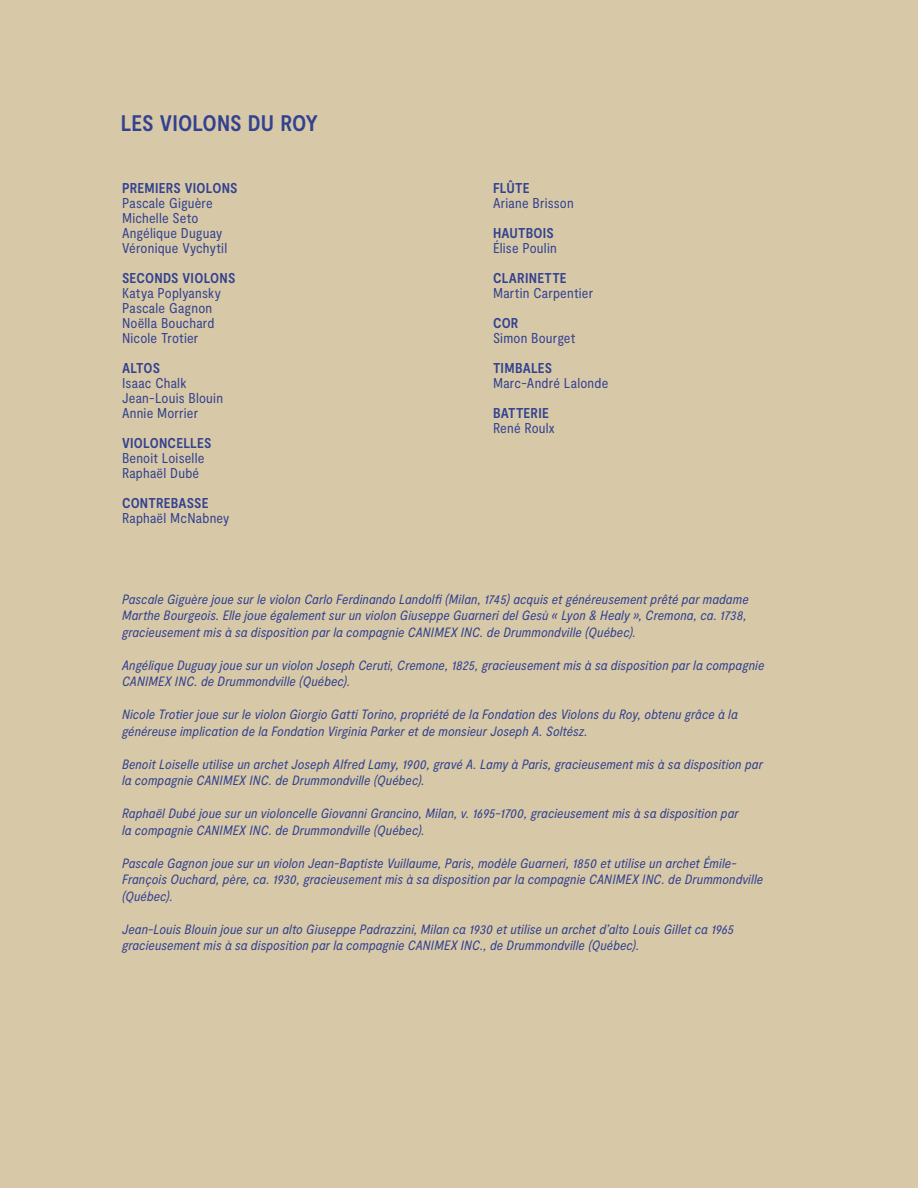
<style>
.page{position:relative;width:918px;height:1188px;background:#d7c9a8}
.page>*{position:absolute;margin:0;border:0;box-sizing:border-box;transform-origin:0 0}
.Oeuvres_de_noir{font:700 condensed 22.5px "Moderat";letter-spacing:.005em;color:#33418f}
.Oeuvres_de_noir-2{font:condensed 14.25px "Moderat";letter-spacing:.015em;color:#33418f}
.Oeuvres_de_noir-3{font:700 condensed 14.25px "Moderat";letter-spacing:.015em;color:#33418f}
.Oeuvres_de_noir-4{font:italic condensed 13.5px/16.5px "Moderat";letter-spacing:.005em;color:#33418f}
</style>
<div class="page">
<p class="Oeuvres_de_noir" style="left:121px;top:110px;width:199px">LES VIOLONS DU ROY</p>
<p class="Oeuvres_de_noir-3" style="left:122px;top:180px;width:117px">PREMIERS VIOLONS</p>
<p class="Oeuvres_de_noir-2" style="left:122px;top:195px;width:92px">Pascale Giguère</p>
<p class="Oeuvres_de_noir-2" style="left:122px;top:210px;width:78px">Michelle Seto</p>
<p class="Oeuvres_de_noir-2" style="left:122px;top:225px;width:102px">Angélique Duguay</p>
<p class="Oeuvres_de_noir-2" style="left:122px;top:240px;width:107px">Véronique Vychytil</p>
<p class="Oeuvres_de_noir-3" style="left:122px;top:270px;width:115px">SECONDS VIOLONS</p>
<p class="Oeuvres_de_noir-2" style="left:122px;top:285px;width:100px">Katya Poplyansky</p>
<p class="Oeuvres_de_noir-2" style="left:122px;top:300px;width:92px">Pascale Gagnon</p>
<p class="Oeuvres_de_noir-2" style="left:122px;top:315px;width:94px">Noëlla Bouchard</p>
<p class="Oeuvres_de_noir-2" style="left:122px;top:330px;width:78px">Nicole Trotier</p>
<p class="Oeuvres_de_noir-3" style="left:122px;top:360px;width:40px">ALTOS</p>
<p class="Oeuvres_de_noir-2" style="left:122px;top:375px;width:66px">Isaac Chalk</p>
<p class="Oeuvres_de_noir-2" style="left:122px;top:390px;width:103px">Jean-Louis Blouin</p>
<p class="Oeuvres_de_noir-2" style="left:122px;top:405px;width:78px">Annie Morrier</p>
<p class="Oeuvres_de_noir-3" style="left:122px;top:435px;width:91px">VIOLONCELLES</p>
<p class="Oeuvres_de_noir-2" style="left:122px;top:450px;width:84px">Benoit Loiselle</p>
<p class="Oeuvres_de_noir-2" style="left:122px;top:465px;width:79px">Raphaël Dubé</p>
<p class="Oeuvres_de_noir-3" style="left:122px;top:495px;width:88px">CONTREBASSE</p>
<p class="Oeuvres_de_noir-2" style="left:122px;top:510px;width:109px">Raphaël McNabney</p>
<p class="Oeuvres_de_noir-3" style="left:493px;top:180px;width:38px">FLÛTE</p>
<p class="Oeuvres_de_noir-2" style="left:493px;top:195px;width:82px">Ariane Brisson</p>
<p class="Oeuvres_de_noir-3" style="left:493px;top:225px;width:62px">HAUTBOIS</p>
<p class="Oeuvres_de_noir-2" style="left:493px;top:240px;width:65px">Élise Poulin</p>
<p class="Oeuvres_de_noir-3" style="left:493px;top:270px;width:75px">CLARINETTE</p>
<p class="Oeuvres_de_noir-2" style="left:493px;top:285px;width:102px">Martin Carpentier</p>
<p class="Oeuvres_de_noir-3" style="left:493px;top:315px;width:27px">COR</p>
<p class="Oeuvres_de_noir-2" style="left:493px;top:330px;width:84px">Simon Bourget</p>
<p class="Oeuvres_de_noir-3" style="left:493px;top:360px;width:61px">TIMBALES</p>
<p class="Oeuvres_de_noir-2" style="left:493px;top:375px;width:117px">Marc-André Lalonde</p>
<p class="Oeuvres_de_noir-3" style="left:493px;top:405px;width:57px">BATTERIE</p>
<p class="Oeuvres_de_noir-2" style="left:493px;top:420px;width:63px">René Roulx</p>
<p class="Oeuvres_de_noir-4" style="left:122px;top:591px;width:628px">Pascale Giguère joue sur le violon Carlo Ferdinando Landolfi (Milan, 1745) acquis et généreusement prêté par madame<br>Marthe Bourgeois. Elle joue également sur un violon Giuseppe Guarneri del Gesù « Lyon &amp; Healy », Cremona, ca. 1738, gracieusement mis à sa disposition par la compagnie CANIMEX INC. de Drummondville (Québec).</p>
<p class="Oeuvres_de_noir-4" style="left:122px;top:657px;width:644px">Angélique Duguay joue sur un violon Joseph Ceruti, Cremone, 1825, gracieusement mis à sa disposition par la compagnie<br>CANIMEX INC. de Drummondville (Québec).</p>
<p class="Oeuvres_de_noir-4" style="left:122px;top:707px;width:617px">Nicole Trotier joue sur le violon Giorgio Gatti Torino, propriété de la Fondation des Violons du Roy, obtenu grâce à la généreuse implication de la Fondation Virginia Parker et de monsieur Joseph A. Soltész.</p>
<p class="Oeuvres_de_noir-4" style="left:122px;top:756px;width:642px">Benoit Loiselle utilise un archet Joseph Alfred Lamy, 1900, gravé A. Lamy à Paris, gracieusement mis à sa disposition par la compagnie CANIMEX INC. de Drummondville (Québec).</p>
<p class="Oeuvres_de_noir-4" style="left:122px;top:806px;width:618px">Raphaël Dubé joue sur un violoncelle Giovanni Grancino, Milan, v. 1695-1700, gracieusement mis à sa disposition par la compagnie CANIMEX INC. de Drummondville (Québec).</p>
<p class="Oeuvres_de_noir-4" style="left:122px;top:855px;width:643px">Pascale Gagnon joue sur un violon Jean-Baptiste Vuillaume, Paris, modèle Guarneri, 1850 et utilise un archet Émile-<br>François Ouchard, père, ca. 1930, gracieusement mis à sa disposition par la compagnie CANIMEX INC. de Drummondville (Québec).</p>
<p class="Oeuvres_de_noir-4" style="left:122px;top:921px;width:614px">Jean-Louis Blouin joue sur un alto Giuseppe Padrazzini, Milan ca 1930 et utilise un archet d’alto Louis Gillet ca 1965 gracieusement mis à sa disposition par la compagnie CANIMEX INC., de Drummondville (Québec).</p>
</div>
